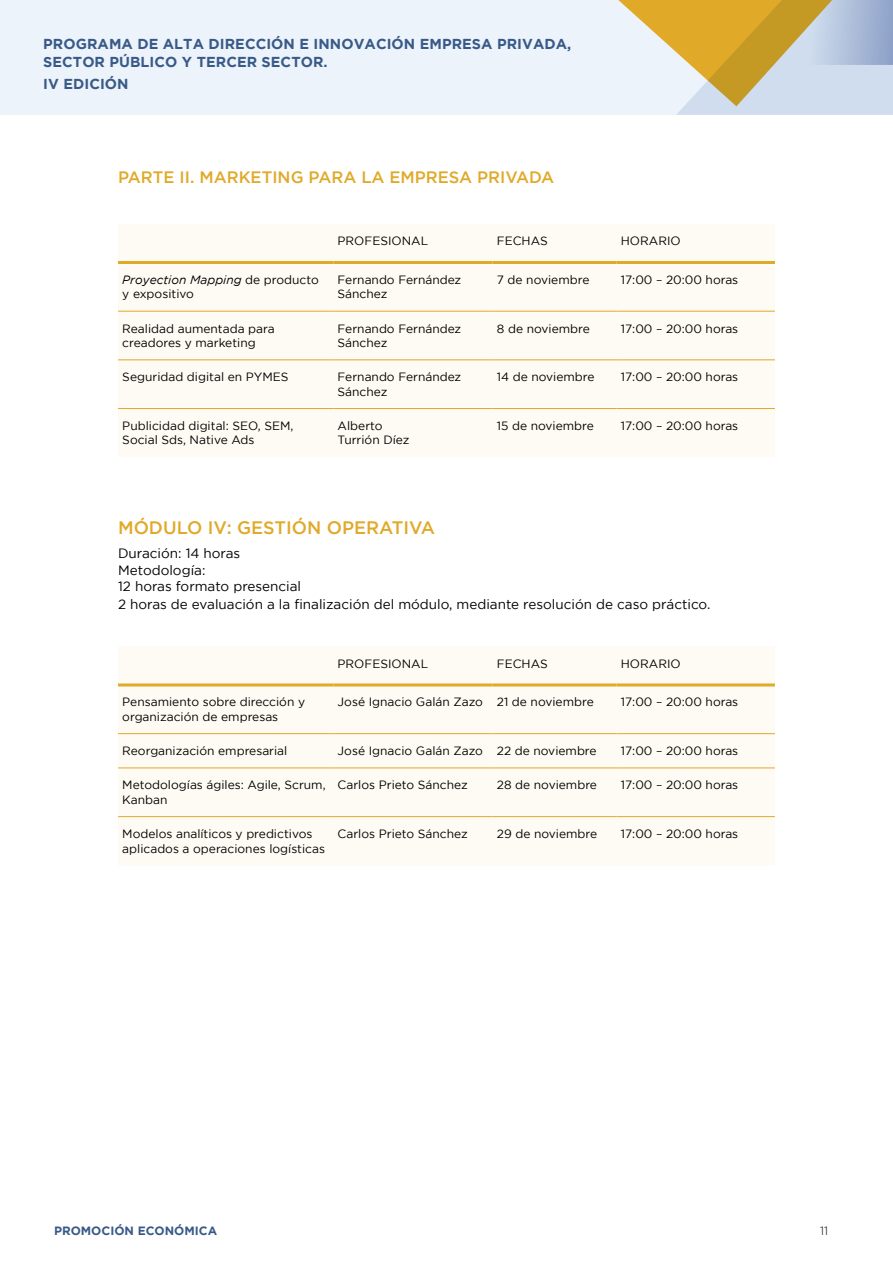
<style>
.page{position:relative;width:893px;height:1263px;background:#fff}
.page>*{position:absolute;margin:0;border:0;box-sizing:border-box;transform-origin:0 0}
.t1{font:500 18px "Gotham";color:#e0a928}
.t2{font:500 16.5px "Gotham";color:#e0a928}
.t3{font:700 14.4px/18px "Gotham";letter-spacing:.005em;color:#395a87}
.t4{font:13.5px/16.2px "Gotham";color:#000}
.t5{font:12px/14.4px "Gotham";color:#000}
.t6{font:700 12px "Gotham";color:#395a87}
.t7{font:300 12px "Gotham";color:#000}
.s1{font-style:italic}
</style>
<div class="page">
<div style="left:0;top:0;width:893px;height:115px;background:#edf3fb"></div>
<svg style="left:618px;top:0;width:275px;height:115px"></svg>
<div style="left:118px;top:647px;width:657px;height:218px;background:#fdfbf4"></div>
<hr style="left:118px;top:683px;width:215px;height:3px;background:#e0a928">
<hr style="left:333px;top:683px;width:160px;height:3px;background:#e0a928">
<hr style="left:493px;top:683px;width:124px;height:3px;background:#e0a928">
<hr style="left:617px;top:683px;width:158px;height:3px;background:#e0a928">
<hr style="left:118px;top:733px;width:215px;height:1px;background:#e0a928">
<hr style="left:333px;top:733px;width:160px;height:1px;background:#e0a928">
<hr style="left:493px;top:733px;width:124px;height:1px;background:#e0a928">
<hr style="left:617px;top:733px;width:158px;height:1px;background:#e0a928">
<hr style="left:118px;top:768px;width:215px;height:1px;background:#e0a928">
<hr style="left:333px;top:768px;width:160px;height:1px;background:#e0a928">
<hr style="left:493px;top:768px;width:124px;height:1px;background:#e0a928">
<hr style="left:617px;top:768px;width:158px;height:1px;background:#e0a928">
<hr style="left:118px;top:816px;width:215px;height:1px;background:#e0a928">
<hr style="left:333px;top:816px;width:160px;height:1px;background:#e0a928">
<hr style="left:493px;top:816px;width:124px;height:1px;background:#e0a928">
<hr style="left:617px;top:816px;width:158px;height:1px;background:#e0a928">
<div style="left:118px;top:224px;width:657px;height:233px;background:#fdfbf4"></div>
<hr style="left:118px;top:261px;width:215px;height:3px;background:#e0a928">
<hr style="left:333px;top:261px;width:160px;height:3px;background:#e0a928">
<hr style="left:493px;top:261px;width:124px;height:3px;background:#e0a928">
<hr style="left:617px;top:261px;width:158px;height:3px;background:#e0a928">
<hr style="left:118px;top:311px;width:215px;height:1px;background:#e0a928">
<hr style="left:333px;top:311px;width:160px;height:1px;background:#e0a928">
<hr style="left:493px;top:311px;width:124px;height:1px;background:#e0a928">
<hr style="left:617px;top:311px;width:158px;height:1px;background:#e0a928">
<hr style="left:118px;top:360px;width:215px;height:1px;background:#e0a928">
<hr style="left:333px;top:360px;width:160px;height:1px;background:#e0a928">
<hr style="left:493px;top:360px;width:124px;height:1px;background:#e0a928">
<hr style="left:617px;top:360px;width:158px;height:1px;background:#e0a928">
<hr style="left:118px;top:408px;width:215px;height:1px;background:#e0a928">
<hr style="left:333px;top:408px;width:160px;height:1px;background:#e0a928">
<hr style="left:493px;top:408px;width:124px;height:1px;background:#e0a928">
<hr style="left:617px;top:408px;width:158px;height:1px;background:#e0a928">
<p class="t3" style="left:43px;top:34px;width:530px">PROGRAMA DE ALTA DIRECCIÓN E INNOVACIÓN EMPRESA PRIVADA,<br>SECTOR PÚBLICO Y TERCER SECTOR.</p>
<p class="t3" style="left:43px;top:75px;width:87px">IV EDICIÓN</p>
<h2 class="t2" style="left:118px;top:168px;width:438px">PARTE II. MARKETING PARA LA EMPRESA PRIVADA</h2>
<p class="t5" style="left:338px;top:234px;width:92px">PROFESIONAL</p>
<p class="t5" style="left:497px;top:234px;width:52px">FECHAS</p>
<p class="t5" style="left:621px;top:234px;width:61px">HORARIO</p>
<p class="t5" style="left:122px;top:272px;width:198px"><span class="s1">Proyection Mapping</span> de producto y expositivo</p>
<p class="t5" style="left:338px;top:272px;width:125px">Fernando Fernández<br>Sánchez</p>
<p class="t5" style="left:497px;top:272px;width:94px">7 de noviembre</p>
<p class="t5" style="left:621px;top:272px;width:119px">17:00 – 20:00 horas</p>
<p class="t5" style="left:122px;top:321px;width:154px">Realidad aumentada para creadores y marketing</p>
<p class="t5" style="left:338px;top:321px;width:125px">Fernando Fernández<br>Sánchez</p>
<p class="t5" style="left:497px;top:321px;width:94px">8 de noviembre</p>
<p class="t5" style="left:621px;top:321px;width:119px">17:00 – 20:00 horas</p>
<p class="t5" style="left:122px;top:370px;width:168px">Seguridad digital en PYMES</p>
<p class="t5" style="left:338px;top:370px;width:125px">Fernando Fernández<br>Sánchez</p>
<p class="t5" style="left:497px;top:370px;width:99px">14 de noviembre</p>
<p class="t5" style="left:621px;top:370px;width:119px">17:00 – 20:00 horas</p>
<p class="t5" style="left:122px;top:418px;width:173px">Publicidad digital: SEO, SEM,<br>Social Sds, Native Ads</p>
<p class="t5" style="left:338px;top:418px;width:73px">Alberto<br>Turrión Díez</p>
<p class="t5" style="left:497px;top:418px;width:99px">15 de noviembre</p>
<p class="t5" style="left:621px;top:418px;width:119px">17:00 – 20:00 horas</p>
<h1 class="t1" style="left:118px;top:517px;width:319px">MÓDULO IV: GESTIÓN OPERATIVA</h1>
<p class="t4" style="left:118px;top:545px;width:185px">Duración: 14 horas<br>Metodología:<br>12 horas formato presencial</p>
<p class="t4" style="left:118px;top:596px;width:594px">2 horas de evaluación a la finalización del módulo, mediante resolución de caso práctico.</p>
<p class="t5" style="left:338px;top:656px;width:92px">PROFESIONAL</p>
<p class="t5" style="left:497px;top:656px;width:52px">FECHAS</p>
<p class="t5" style="left:621px;top:656px;width:61px">HORARIO</p>
<p class="t5" style="left:122px;top:695px;width:184px">Pensamiento sobre dirección y organización de empresas</p>
<p class="t5" style="left:338px;top:695px;width:258px">José Ignacio Galán Zazo 21 de noviembre</p>
<p class="t5" style="left:621px;top:695px;width:119px">17:00 – 20:00 horas</p>
<p class="t5" style="left:122px;top:743px;width:167px">Reorganización empresarial</p>
<p class="t5" style="left:338px;top:743px;width:261px">José Ignacio Galán Zazo 22 de noviembre</p>
<p class="t5" style="left:621px;top:743px;width:119px">17:00 – 20:00 horas</p>
<p class="t5" style="left:122px;top:778px;width:205px">Metodologías ágiles: Agile, Scrum,<br>Kanban</p>
<p class="t5" style="left:338px;top:778px;width:132px">Carlos Prieto Sánchez</p>
<p class="t5" style="left:497px;top:778px;width:102px">28 de noviembre</p>
<p class="t5" style="left:621px;top:778px;width:119px">17:00 – 20:00 horas</p>
<p class="t5" style="left:122px;top:826px;width:204px">Modelos analíticos y predictivos aplicados a operaciones logísticas</p>
<p class="t5" style="left:338px;top:826px;width:132px">Carlos Prieto Sánchez</p>
<p class="t5" style="left:497px;top:826px;width:102px">29 de noviembre</p>
<p class="t5" style="left:621px;top:826px;width:119px">17:00 – 20:00 horas</p>
<p class="t6" style="left:54px;top:1224px;width:165px">PROMOCIÓN ECONÓMICA</p>
<p class="t7" style="left:820px;top:1224px;width:10px">11</p>
</div>
